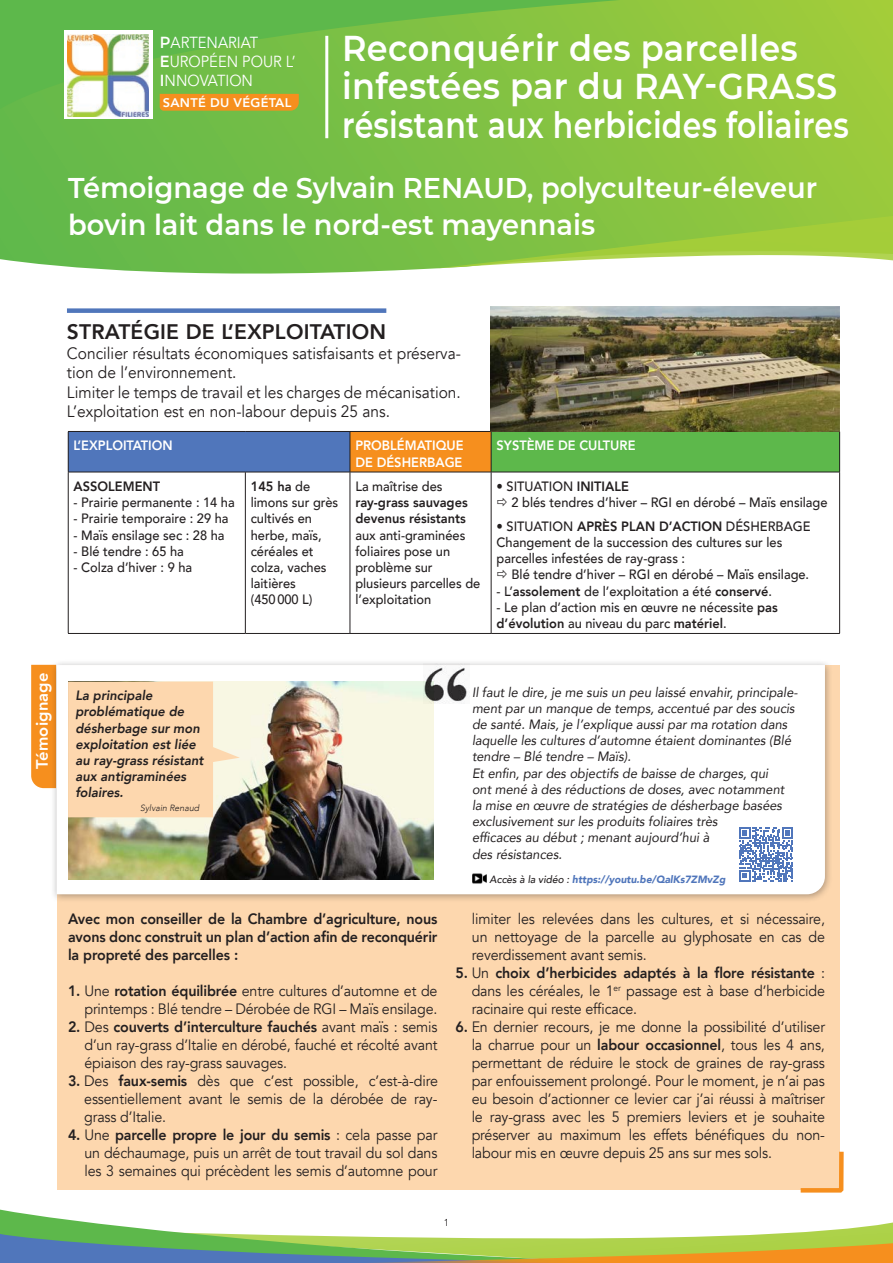
<style>
.page{position:relative;width:893px;height:1263px;background:#fff}
.page>*{position:absolute;margin:0;border:0;box-sizing:border-box;transform-origin:0 0}
.t1{font:600 35.85px/38.7px "Montserrat";letter-spacing:.01em;color:#fff;scale:.93 1}
.t2{font:600 28.5px/37.5px "Montserrat";color:#fff;scale:.96 1}
.t3{font:600 22.5px/27px "Montserrat";letter-spacing:-.01em;color:#fff;scale:.92 1}
.t4{font:800 21px "Avenir";letter-spacing:.01em;color:#231f20}
.t5{font:16.5px/19.5px "Avenir";color:#231f20;scale:.94 1}
.t6{font:800 16.5px "Avenir";letter-spacing:.01em;color:#fff}
.t7{font:16.05px/18.9px "Avenir";color:#fff;scale:.92 1}
.t8{font:15px/18px "Avenir";letter-spacing:-.01em;color:#231f20;text-align:justify;scale:.95 1}
.t9{font:800 15px/18px "Avenir";letter-spacing:-.01em;color:#231f20;text-align:justify;scale:.95 1}
.t10{font:500 13.5px/16.2px "Avenir";color:#231f20;scale:.95 1}
.t11{font:italic 13.5px/16.2px "Avenir";color:#231f20;scale:.95 1}
.t12{font:italic 800 13.5px/16.2px "Avenir";color:#231f20;scale:.96 1}
.t13{font:800 13.5px/16.2px "Avenir";color:#fff;scale:.95 1}
.t14{font:800 13.5px/16.2px "Avenir";color:#231f20;scale:.95 1}
.t15{font:13.2px "Avenir";letter-spacing:-.01em;color:#fff;scale:.95 1}
.t16{font:800 12.45px "Avenir";letter-spacing:.02em;color:#fff}
.t17{font:italic 900 10.5px "Avenir";color:#5076bb}
.t18{font:10.05px "Avenir";color:#231f20;scale:.95 1}
.t19{font:italic 300 9px "Avenir";color:#231f20}
.s1{font-family:"Montserrat";font-weight:600}
.s2{font-weight:800;font-size:12px}
.s3{font-weight:800}
.s4{font-weight:500;color:#231f20}
</style>
<div class="page">
<svg style="left:0;top:1209px;width:54px;height:9px"></svg>
<svg style="left:0;top:1218px;width:893px;height:45px"></svg>
<div style="left:31px;top:665px;width:20px;height:123px;background:#f68f1e"></div>
<div style="left:57px;top:665px;width:782px;height:525px;background:#fdd7ae"></div>
<div style="left:51px;top:659px;width:782px;height:243px;background:#231f20;opacity:.35"></div>
<div style="left:57px;top:665px;width:768px;height:229px;background:#fff"></div>
<svg style="left:0;top:0;width:893px;height:274px;background:#7ec146"></svg>
<svg style="left:0;top:0;width:789px;height:122px;background:#7bc044"></svg>
<img style="left:68px;top:682px;width:366px;height:197px">
<img style="left:472px;top:871px;width:15px;height:15px">
<hr style="left:325px;top:36px;width:3px;height:102px;background:#fff">
<svg style="left:160px;top:94px;width:139px;height:17px;background:#f2901f"></svg>
<svg style="left:64px;top:31px;width:88px;height:88px"></svg>
<img style="left:67px;top:35px;width:81px;height:81px">
<svg style="left:437px;top:209px;width:456px;height:65px"></svg>
<div style="left:68px;top:431px;width:282px;height:41px;background:#5076bb"></div>
<div style="left:350px;top:431px;width:141px;height:41px;background:#f68f1e"></div>
<div style="left:491px;top:431px;width:349px;height:41px;background:#5db84b"></div>
<hr style="left:68px;top:431px;width:177px;height:1px;background:#231f20">
<hr style="left:68px;top:432px;width:1px;height:40px;background:#231f20">
<hr style="left:245px;top:431px;width:105px;height:1px;background:#231f20">
<hr style="left:350px;top:431px;width:141px;height:1px;background:#231f20">
<hr style="left:350px;top:432px;width:1px;height:40px;background:#231f20">
<hr style="left:491px;top:431px;width:349px;height:1px;background:#231f20">
<hr style="left:491px;top:432px;width:1px;height:40px;background:#231f20">
<hr style="left:839px;top:432px;width:1px;height:40px;background:#231f20">
<hr style="left:68px;top:472px;width:177px;height:1px;background:#231f20">
<hr style="left:68px;top:472px;width:1px;height:161px;background:#231f20">
<hr style="left:245px;top:472px;width:105px;height:1px;background:#231f20">
<hr style="left:245px;top:472px;width:1px;height:161px;background:#231f20">
<hr style="left:350px;top:472px;width:141px;height:1px;background:#231f20">
<hr style="left:350px;top:472px;width:1px;height:161px;background:#231f20">
<hr style="left:491px;top:472px;width:349px;height:1px;background:#231f20">
<hr style="left:491px;top:472px;width:1px;height:161px;background:#231f20">
<hr style="left:839px;top:472px;width:1px;height:161px;background:#231f20">
<hr style="left:68px;top:633px;width:177px;height:1px;background:#231f20">
<hr style="left:245px;top:633px;width:105px;height:1px;background:#231f20">
<hr style="left:350px;top:633px;width:141px;height:1px;background:#231f20">
<hr style="left:491px;top:633px;width:349px;height:1px;background:#231f20">
<img style="left:491px;top:306px;width:348px;height:125px">
<div style="left:67px;top:308px;width:319px;height:5px;background:#5076bb"></div>
<svg style="left:68px;top:682px;width:172px;height:135px"></svg>
<img style="left:424px;top:664px;width:45px;height:40px">
<svg style="left:800px;top:1149px;width:44px;height:44px"></svg>
<svg style="left:739px;top:827px;width:54px;height:54px;background:#92aad4"></svg>
<h1 class="t1" style="left:342px;top:27px;width:546px">Reconquérir des parcelles infestées par du RAY-GRASS résistant aux herbicides foliaires</h1>
<h2 class="t2" style="left:68px;top:168px;width:782px">Témoignage de Sylvain RENAUD, polyculteur-éleveur bovin lait dans le nord-est mayennais</h2>
<p class="t7" style="left:160px;top:33px;width:149px"><span class="s1">P</span>ARTENARIAT<br><span class="s1">E</span>UROPÉEN POUR L’<br><span class="s1">I</span>NNOVATION</p>
<p class="t16" style="left:163px;top:93px;width:130px">SANTÉ DU VÉGÉTAL</p>
<p class="t15" style="left:157px;top:39px;width:435px"><span class="s1">P</span>ARTENARIAT <span class="s1">E</span>UROPÉEN POUR L’<span class="s1">I</span>NNOVATION <span class="s2">SANTÉ DU VÉGÉTAL</span></p>
<h3 class="t3" style="left:158px;top:58px;width:728px">Reconquérir des parcelles infestées par du RAY-GRASS résistant aux herbicides foliaires</h3>
<h3 class="t4" style="left:67px;top:315px;width:321px">STRATÉGIE DE L’EXPLOITATION</h3>
<p class="t5" style="left:67px;top:343px;width:421px">Concilier résultats économiques satisfaisants et préserva&shy;tion de l’environnement.<br>Limiter le temps de travail et les charges de mécanisation.<br>L’exploitation est en non-labour depuis 25 ans.</p>
<p class="t13" style="left:74px;top:438px;width:106px">L’EXPLOITATION</p>
<p class="t13" style="left:355px;top:438px;width:116px">PROBLÉMATIQUE<br>DE DÉSHERBAGE</p>
<p class="t13" style="left:497px;top:438px;width:148px">SYSTÈME DE CULTURE</p>
<p class="t14" style="left:74px;top:478px;width:92px">ASSOLEMENT</p>
<p class="t10" style="left:74px;top:494px;width:171px">- Prairie permanente : 14 ha</p>
<p class="t10" style="left:74px;top:510px;width:165px">- Prairie temporaire : 29 ha</p>
<p class="t10" style="left:74px;top:526px;width:160px">- Maïs ensilage sec : 28 ha</p>
<p class="t10" style="left:74px;top:542px;width:118px">- Blé tendre : 65 ha</p>
<p class="t10" style="left:74px;top:558px;width:126px">- Colza d’hiver : 9 ha</p>
<p class="t10" style="left:251px;top:477px;width:94px"><span class="s3">145 ha</span> de limons sur grès cultivés en herbe, maïs, céréales et colza, vaches laitières (450000 L)</p>
<p class="t10" style="left:355px;top:477px;width:93px">La maîtrise des</p>
<p class="t10" style="left:512px;top:477px;width:334px;text-indent:-15px">• SITUATION <span class="s3">INITIALE<br></span>2 blés tendres d’hiver – RGI en dérobé – Maïs ensilage</p>
<p class="t10" style="left:497px;top:517px;width:332px">• SITUATION <span class="s3">APRÈS PLAN D’ACTION</span> DÉSHERBAGE<br>Changement de la succession des cultures sur les parcelles infestées de ray-grass :</p>
<p class="t10" style="left:512px;top:566px;width:315px">Blé tendre d’hiver – RGI en dérobé – Maïs ensilage.</p>
<p class="t10" style="left:497px;top:582px;width:292px">- L’<span class="s3">assolement</span> de l’exploitation a été <span class="s3">conservé</span>.</p>
<p class="t10" style="left:497px;top:598px;width:298px">- Le plan d’action mis en œuvre ne nécessite <span class="s3">pas d’évolution</span> au niveau du parc <span class="s3">matériel</span>.</p>
<p class="t14" style="left:355px;top:494px;width:120px">ray-grass sauvages devenus résistants</p>
<p class="t10" style="left:355px;top:526px;width:133px">aux anti-graminées foliaires pose un problème sur plusieurs parcelles de l’exploitation</p>
<p class="t6" style="left:29px;top:768px;width:97px;rotate:-90deg">Témoignage</p>
<p class="t12" style="left:75px;top:687px;width:135px">La principale problématique de désherbage sur mon exploitation est liée au ray-grass résistant aux antigraminées folaires.</p>
<p class="t19" style="left:140px;top:802px;width:60px">Sylvain Renaud</p>
<p class="t9" style="left:68px;top:910px;width:390px">Avec mon conseiller de la Chambre d’agriculture, nous avons donc construit un plan d’action afin de reconquérir la propreté des parcelles :</p>
<p class="t8" style="left:68px;top:982px;width:390px;text-align:right"><span class="s3">1.</span> Une <span class="s3">rotation équilibrée</span> entre cultures d’automne et de printemps : Blé tendre – Dérobée de RGI – Maïs ensilage.</p>
<p class="t8" style="left:84px;top:1018px;width:373px;text-indent:-16px"><span class="s3">2.</span> Des <span class="s3">couverts d’interculture fauchés</span> avant maïs : semis d’un ray-grass d’Italie en dérobé, fauché et récolté avant épiaison des ray-grass sauvages.</p>
<p class="t8" style="left:84px;top:1072px;width:374px;text-indent:-16px"><span class="s3">3.</span> Des <span class="s3">faux-semis</span> dès que c’est possible, c’est-à-dire essentiellement avant le semis de la dérobée de ray&shy;grass d’Italie.</p>
<p class="t8" style="left:84px;top:1126px;width:373px;text-indent:-16px"><span class="s3">4.</span> Une <span class="s3">parcelle propre le jour du semis</span> : cela passe par un déchaumage, puis un arrêt de tout travail du sol dans les 3 semaines qui précèdent les semis d’automne pour</p>
<p class="t11" style="left:472px;top:684px;width:344px">Il faut le dire, je me suis un peu laissé envahir, principale&shy;ment par un manque de temps, accentué par des soucis de santé. Mais, je l’explique aussi par ma rotation dans laquelle les cultures d’automne étaient dominantes (Blé tendre – Blé tendre – Maïs).<br>Et enfin, par des objectifs de baisse de charges, qui<br>ont mené à des réductions de doses, avec notamment<br>la mise en œuvre de stratégies de désherbage basées exclusivement sur les produits foliaires très<br>efficaces au début ; menant aujourd’hui à<br>des résistances.</p>
<p class="t17" style="left:490px;top:870px;width:237px"><span class="s4">Accès à la vidéo :</span> https://youtu.be/QalKs7ZMvZg</p>
<p class="t8" style="left:472px;top:910px;width:373px">limiter les relevées dans les cultures, et si nécessaire, un nettoyage de la parcelle au glyphosate en cas de reverdissement avant semis.</p>
<p class="t8" style="left:472px;top:964px;width:374px;text-indent:-16px"><span class="s3">5.</span> Un <span class="s3">choix d’herbicides adaptés à la flore résistante</span> : dans les céréales, le 1<sup>er</sup> passage est à base d’herbicide racinaire qui reste efficace.</p>
<p class="t8" style="left:472px;top:1018px;width:373px;text-indent:-16px"><span class="s3">6.</span> En dernier recours, je me donne la possibilité d’utiliser la charrue pour un <span class="s3">labour occasionnel</span>, tous les 4 ans, permettant de réduire le stock de graines de ray-grass par enfouissement prolongé. Pour le moment, je n’ai pas eu besoin d’actionner ce levier car j’ai réussi à maîtriser le ray-grass avec les 5 premiers leviers et je souhaite préserver au maximum les effets bénéfiques du non&shy;labour mis en œuvre depuis 25 ans sur mes sols.</p>
<p class="t18" style="left:444px;top:1217px;width:7px">1</p>
</div>
